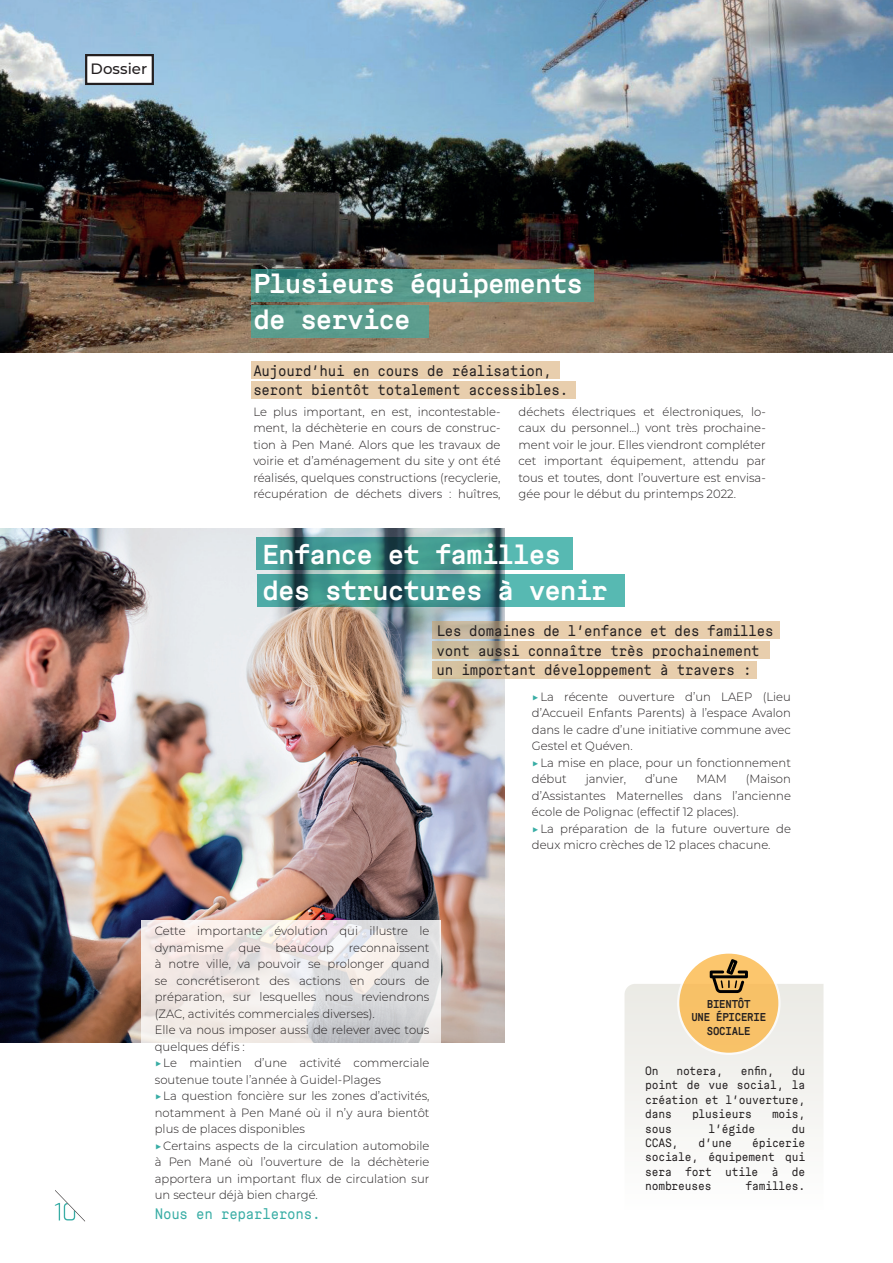
<style>
.page{position:relative;width:893px;height:1263px;background:#fff}
.page>*{position:absolute;margin:0;border:0;box-sizing:border-box;transform-origin:0 0}
.t1{font:700 27px/36px "ASM";letter-spacing:-.04em;color:#fff}
.t2{font:15px/19.5px "ASM";letter-spacing:-.02em;color:#231f20;scale:.92 1}
.t3{font:15px "ASM";letter-spacing:-.02em;color:#39ada5;scale:.92 1}
.t4{font:500 15px "Montserrat";letter-spacing:.005em;color:#231f20}
.t5{font:300 12px/16.5px "Montserrat";color:#231f20;scale:.96 1}
.t6{font:12px/14.4px "ASM";letter-spacing:-.02em;color:#231f20;text-align:justify;scale:.92 1}
.t7{font:700 11.25px/13.5px "ASM";letter-spacing:-.02em;color:#231f20;text-align:center;scale:.92 1}
.s1{color:#39ada5}
</style>
<div class="page">
<div style="left:251px;top:361px;width:309px;height:18px;background:#e8cead"></div>
<div style="left:251px;top:381px;width:325px;height:18px;background:#e8cead"></div>
<div style="left:624px;top:984px;width:199px;height:150px;background:#f2f1ee"></div>
<img style="left:0;top:0;width:893px;height:353px">
<img style="left:0;top:528px;width:505px;height:514px">
<div style="left:86px;top:55px;width:67px;height:29px;background:#fff"></div>
<div style="left:85px;top:54px;width:69px;height:31px;border:2px solid #231f20"></div>
<svg style="left:257px;top:538px;width:316px;height:32px;background:#41938c"></svg>
<svg style="left:257px;top:574px;width:367px;height:33px;background:#439792"></svg>
<svg style="left:251px;top:269px;width:342px;height:32px;background:#539688"></svg>
<div style="left:251px;top:306px;width:177px;height:32px;background:#5b9c8e"></div>
<svg style="left:432px;top:621px;width:348px;height:18px;background:#dec7a8"></svg>
<svg style="left:432px;top:641px;width:337px;height:18px;background:#e0c8a8"></svg>
<svg style="left:432px;top:661px;width:325px;height:18px;background:#e3caa9"></svg>
<div style="left:678px;top:952px;width:101px;height:102px;background:#f8c168;border-radius:50%"></div>
<div style="left:677px;top:951px;width:104px;height:104px;border:2px solid #fff;border-radius:50%"></div>
<svg style="left:710px;top:959px;width:38px;height:34px"></svg>
<svg style="left:141px;top:920px;width:299px;height:123px;background:#e9e4e3"></svg>
<svg style="left:55px;top:1190px;width:30px;height:32px"></svg>
<p class="t4" style="left:91px;top:59px;width:58px">Dossier</p>
<h1 class="t1" style="left:253px;top:265px;width:331px">Plusieurs équipements de service</h1>
<p class="t2" style="left:253px;top:360px;width:344px">Aujourd’hui en cours de réalisation, seront bientôt totalement accessibles.</p>
<p class="t5" style="left:253px;top:403px;width:259px;text-align:justify">Le plus important, en est, incontestable&shy;ment, la déchèterie en cours de construc&shy;tion à Pen Mané. Alors que les travaux de voirie et d’aménagement du site y ont été réalisés, quelques constructions (recyclerie, récupération de déchets divers : huîtres,</p>
<p class="t5" style="left:519px;top:403px;width:259px;text-align:justify">déchets électriques et électroniques, lo&shy;caux du personnel…) vont très prochaine&shy;ment voir le jour. Elles viendront compléter cet important équipement, attendu par tous et toutes, dont l’ouverture est envisa&shy;gée pour le début du printemps 2022.</p>
<h1 class="t1" style="left:262px;top:536px;width:347px">Enfance et familles des structures à venir</h1>
<p class="t2" style="left:437px;top:621px;width:368px">Les domaines de l’enfance et des familles vont aussi connaître très prochainement un important développement à travers :</p>
<p class="t5" style="left:155px;top:922px;width:288px">Cette importante évolution qui illustre le dynamisme que beaucoup reconnaissent à notre ville, va pouvoir se prolonger quand se concrétiseront des actions en cours de préparation, sur lesquelles nous reviendrons (ZAC, activités commerciales diverses).<br>Elle va nous imposer aussi de relever avec tous quelques défis :<br><span class="s1">▶</span> Le maintien d’une activité commerciale soutenue toute l’année à Guidel-Plages<br><span class="s1">▶</span> La question foncière sur les zones d’activités, notamment à Pen Mané où il n’y aura bientôt plus de places disponibles<br><span class="s1">▶</span> Certains aspects de la circulation automobile à Pen Mané où l’ouverture de la déchèterie apportera un important flux de circulation sur un secteur déjà bien chargé.</p>
<p class="t3" style="left:155px;top:1204px;width:182px">Nous en reparlerons.</p>
<p class="t5" style="left:532px;top:688px;width:271px"><span class="s1">▶</span> La récente ouverture d’un LAEP (Lieu d’Accueil Enfants Parents) à l’espace Avalon dans le cadre d’une initiative commune avec<br>Gestel et Quéven.<br><span class="s1">▶</span> La mise en place, pour un fonctionnement début</p>
<p class="t5" style="left:586px;top:770px;width:44px">janvier,</p>
<p class="t5" style="left:645px;top:770px;width:36px">d’une</p>
<p class="t5" style="left:696px;top:770px;width:33px">MAM</p>
<p class="t5" style="left:532px;top:770px;width:271px;text-indent:214px">(Maison d’Assistantes Maternelles dans l’ancienne école de Polignac (effectif 12 places).<br><span class="s1">▶</span> La préparation de la future ouverture de deux micro crèches de 12 places chacune.</p>
<p class="t7" style="left:691px;top:997px;width:83px">BIENTÔT<br>UNE ÉPICERIE<br>SOCIALE</p>
<p class="t6" style="left:645px;top:1063px;width:16px">On</p>
<p class="t6" style="left:676px;top:1063px;width:52px">notera,</p>
<p class="t6" style="left:741px;top:1063px;width:38px">enfin,</p>
<p class="t6" style="left:645px;top:1063px;width:176px;text-indent:147px">du point de vue social, la création et l’ouverture, dans</p>
<p class="t6" style="left:692px;top:1107px;width:67px">plusieurs</p>
<p class="t6" style="left:772px;top:1107px;width:38px">mois,</p>
<p class="t6" style="left:645px;top:1121px;width:31px">sous</p>
<p class="t6" style="left:709px;top:1121px;width:52px">l’égide</p>
<p class="t6" style="left:792px;top:1121px;width:16px">du</p>
<p class="t6" style="left:645px;top:1135px;width:38px">CCAS,</p>
<p class="t6" style="left:699px;top:1135px;width:38px">d’une</p>
<p class="t6" style="left:645px;top:1135px;width:176px;text-indent:107px">épicerie sociale, équipement qui sera fort utile à de nombreuses</p>
<p class="t6" style="left:745px;top:1179px;width:67px">familles.</p>
</div>
